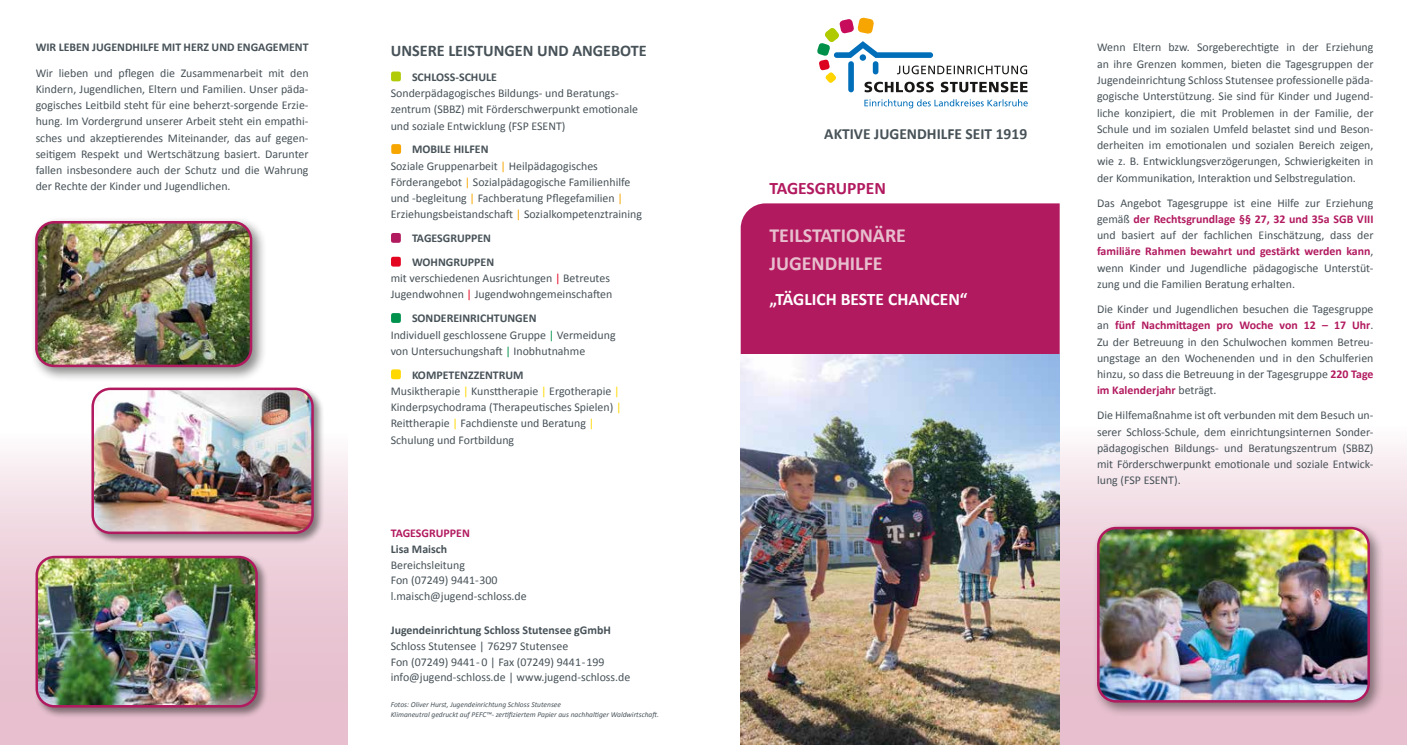
<style>
.page{position:relative;width:1407px;height:745px;background:#fff}
.page>*{position:absolute;margin:0;border:0;box-sizing:border-box;transform-origin:0 0}
.t1{font:700 20px/27.5px "Calibri";color:#e7bfce}
.t2{font:700 17.5px "Calibri";color:#fff}
.t3{font:700 17.5px "Calibri";color:#b21a5f}
.t4{font:700 16.25px "Calibri";color:#475258}
.t5{font:700 15.5px "Calibri";color:#475258}
.t6{font:11.88px/16.2px "Calibri";color:#475258}
.t7{font:700 11.88px "Calibri";color:#475258}
.t8{font:700 11.88px "Calibri";color:#b21a5f}
.t9{font:italic 7.5px/10px "Calibri";color:#475258}
.s1{color:#b2cb08}
.s2{font-weight:700}
.s3{color:#f7a600}
.s4{color:#b21a5f}
.s5{color:#e40521}
.s6{color:#00914d}
.s7{color:#ffd800}
.s8{font-weight:700;color:#b21a5f}
</style>
<div class="page">
<svg style="left:817px;top:17px;width:210px;height:75px"></svg>
<svg style="left:864px;top:99px;width:164px;height:9px"></svg>
<div style="left:0;top:433px;width:347px;height:311px;background:linear-gradient(to bottom,#f9eff3,#e2b3c5)"></div>
<svg style="left:1059px;top:426px;width:348px;height:318px"></svg>
<div style="left:741px;top:203px;width:318px;height:151px;background:#b21a5f"></div>
<img style="left:741px;top:354px;width:318px;height:390px">
<div style="left:90px;top:385px;width:235px;height:159px;background:#181716;opacity:.5"></div>
<img style="left:93px;top:388px;width:219px;height:144px">
<div style="left:91px;top:387px;width:223px;height:146px;border:2px solid #b21a5f;border-radius:18px"></div>
<div style="left:34px;top:553px;width:235px;height:165px;background:#181716;opacity:.5"></div>
<img style="left:37px;top:556px;width:220px;height:149px">
<div style="left:36px;top:555px;width:222px;height:152px;border:2px solid #b21a5f;border-radius:18px"></div>
<div style="left:31px;top:216px;width:236px;height:165px;background:#181716;opacity:.5"></div>
<img style="left:36px;top:222px;width:215px;height:143px">
<div style="left:35px;top:221px;width:217px;height:146px;border:2px solid #b21a5f;border-radius:18px"></div>
<div style="left:1092px;top:522px;width:292px;height:195px;background:#181716;opacity:.5"></div>
<img style="left:1098px;top:527px;width:270px;height:174px">
<div style="left:1097px;top:526px;width:273px;height:176px;border:2px solid #b21a5f;border-radius:18px"></div>
<p class="t7" style="left:36px;top:40px;width:274px">WIR LEBEN JUGENDHILFE MIT HERZ UND ENGAGEMENT</p>
<p class="t6" style="left:36px;top:64px;width:274px;text-align:justify">Wir lieben und pflegen die Zusammenarbeit mit den Kindern, Jugendlichen, Eltern und Familien. Unser päda&shy;gogisches Leitbild steht für eine beherzt-sorgende Erzie&shy;hung. Im Vordergrund unserer Arbeit steht ein empathi&shy;sches und akzeptierendes Miteinander, das auf gegen&shy;seitigem Respekt und Wertschätzung basiert. Darunter fallen insbesondere auch der Schutz und die Wahrung der Rechte der Kinder und Jugendlichen.</p>
<h3 class="t4" style="left:391px;top:40px;width:258px">UNSERE LEISTUNGEN UND ANGEBOTE</h3>
<p class="t6" style="left:391px;top:68px;width:249px"><span class="s1">■</span> <span class="s2">SCHLOSS-SCHULE<br></span>Sonderpädagogisches Bildungs- und Beratungs&shy;zentrum (SBBZ) mit Förderschwerpunkt emotionale und soziale Entwicklung (FSP ESENT)</p>
<p class="t6" style="left:391px;top:141px;width:253px"><span class="s3">■</span> <span class="s2">MOBILE HILFEN<br></span>Soziale Gruppenarbeit <span class="s3">|</span> Heilpädagogisches Förderangebot <span class="s3">|</span> Sozialpädagogische Familienhilfe und -begleitung <span class="s3">|</span> Fachberatung Pflegefamilien <span class="s3">| </span>Erziehungsbeistandschaft <span class="s3">|</span> Sozialkompetenztraining</p>
<p class="t7" style="left:393px;top:231px;width:100px"><span class="s4">■</span> TAGESGRUPPEN</p>
<p class="t6" style="left:391px;top:253px;width:223px"><span class="s5">■</span> <span class="s2">WOHNGRUPPEN<br></span>mit verschiedenen Ausrichtungen <span class="s5">|</span> Betreutes<br>Jugendwohnen <span class="s5">|</span> Jugendwohngemeinschaften</p>
<p class="t6" style="left:391px;top:309px;width:226px"><span class="s6">■</span> <span class="s2">SONDEREINRICHTUNGEN<br></span>Individuell geschlossene Gruppe <span class="s6">|</span> Vermeidung von Untersuchungshaft <span class="s6">|</span> Inobhutnahme</p>
<p class="t6" style="left:391px;top:366px;width:232px"><span class="s7">■</span> <span class="s2">KOMPETENZZENTRUM<br></span>Musiktherapie <span class="s7">|</span> Kunsttherapie <span class="s7">|</span> Ergotherapie <span class="s7">| </span>Kinderpsychodrama (Therapeutisches Spielen) <span class="s7">| </span>Reittherapie <span class="s7">|</span> Fachdienste und Beratung <span class="s7">| </span>Schulung und Fortbildung</p>
<p class="t8" style="left:391px;top:525px;width:81px">TAGESGRUPPEN</p>
<p class="t7" style="left:391px;top:541px;width:58px">Lisa Maisch</p>
<p class="t6" style="left:391px;top:556px;width:138px;line-height:15.6px">Bereichsleitung<br>Fon (07249) 9441-300 l.maisch@jugend-schloss.de</p>
<p class="t7" style="left:391px;top:622px;width:222px">Jugendeinrichtung Schloss Stutensee gGmbH</p>
<p class="t6" style="left:391px;top:637px;width:241px;line-height:15.6px">Schloss Stutensee | 76297 Stutensee<br>Fon (07249) 9441- 0 | Fax (07249) 9441-199 info@jugend-schloss.de | www.jugend-schloss.de</p>
<p class="t9" style="left:391px;top:698px;width:270px">Fotos: Oliver Hurst, Jugendeinrichtung Schloss Stutensee<br>Klimaneutral gedruckt auf PEFC™- zertifiziertem Papier aus nachhaltiger Waldwirtschaft.</p>
<h3 class="t5" style="left:824px;top:124px;width:204px">AKTIVE JUGENDHILFE SEIT 1919</h3>
<h2 class="t3" style="left:769px;top:177px;width:118px">TAGESGRUPPEN</h2>
<h1 class="t1" style="left:769px;top:220px;width:138px">TEILSTATIONÄRE<br>JUGENDHILFE</h1>
<h2 class="t2" style="left:769px;top:288px;width:200px">„TÄGLICH BESTE CHANCEN“</h2>
<p class="t6" style="left:1097px;top:39px;width:278px;text-align:justify">Wenn Eltern bzw. Sorgeberechtigte in der Erziehung an ihre Grenzen kommen, bieten die Tagesgruppen der Jugendeinrichtung Schloss Stutensee professionelle päda&shy;gogische Unterstützung. Sie sind für Kinder und Jugend&shy;liche konzipiert, die mit Problemen in der Familie, der Schule und im sozialen Umfeld belastet sind und Beson&shy;derheiten im emotionalen und sozialen Bereich zeigen, wie z. B. Entwicklungsverzögerungen, Schwierigkeiten in der Kommunikation, Interaktion und Selbstregulation.</p>
<p class="t6" style="left:1097px;top:194px;width:278px;text-align:justify">Das Angebot Tagesgruppe ist eine Hilfe zur Erziehung gemäß <span class="s8">der Rechtsgrundlage §§ 27, 32 und 35a SGB VIII </span>und basiert auf der fachlichen Einschätzung, dass der <span class="s8">familiäre Rahmen bewahrt und gestärkt werden kann</span>, wenn Kinder und Jugendliche pädagogische Unterstüt&shy;zung und die Familien Beratung erhalten.</p>
<p class="t6" style="left:1097px;top:300px;width:278px;text-align:justify">Die Kinder und Jugendlichen besuchen die Tagesgruppe an <span class="s8">fünf Nachmittagen pro Woche von 12 – 17 Uhr</span>.<br>Zu der Betreuung in den Schulwochen kommen Betreu&shy;ungstage an den Wochenenden und in den Schulferien hinzu, so dass die Betreuung in der Tagesgruppe <span class="s8">220 Tage im Kalenderjahr</span> beträgt.</p>
<p class="t6" style="left:1097px;top:406px;width:278px;text-align:justify">Die Hilfemaßnahme ist oft verbunden mit dem Besuch un&shy;serer Schloss-Schule, dem einrichtungsinternen Sonder&shy;pädagogischen Bildungs- und Beratungszentrum (SBBZ) mit Förderschwerpunkt emotionale und soziale Entwick&shy;lung (FSP ESENT).</p>
</div>
